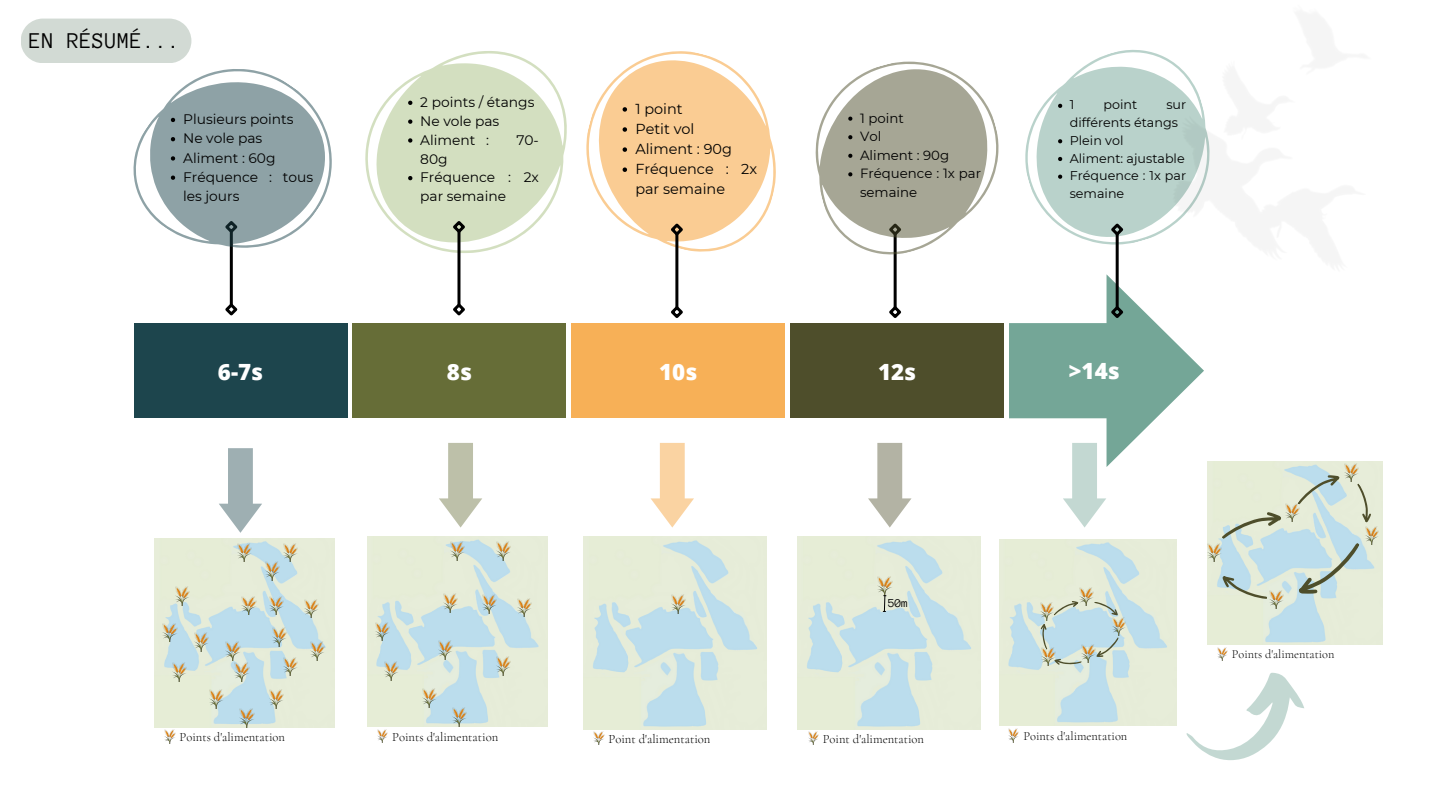
<style>
.page{position:relative;width:1440px;height:810px;background:#fff}
.page>*{position:absolute;margin:0;border:0;box-sizing:border-box;transform-origin:0 0}
.t1{font:23.1px "Anonymous Pro";color:#000}
.t2{font:800 22.3px "Open Sans";color:#fff}
.t3{font:14.4px/20.1px "Montserrat";color:#000}
.t4{font:13.8px/18.8px "Montserrat";color:#000}
.t5{font:13.3px/18.6px "Montserrat";color:#000}
.t6{font:12.7px/17.7px "Montserrat";color:#000}
.t7{font:300 12.7px "Cormorant Garamond";color:#000}
.t8{font:300 12.6px "Cormorant Garamond";color:#000}
.t9{font:300 12.4px "Cormorant Garamond";color:#000}
.t10{font:12.4px "Anonymous Pro";color:#000}
.t11{font:300 12.3px "Cormorant Garamond";color:#000}
</style>
<div class="page">
<div style="left:21px;top:19px;width:169px;height:44px;background:#d2dad4"></div>
<svg style="left:1025px;top:50px;width:101px;height:217px;fill:#b9d2cb"></svg>
<svg style="left:1058px;top:104px;width:4px;height:4px"></svg>
<svg style="left:1058px;top:139px;width:4px;height:4px"></svg>
<svg style="left:1058px;top:157px;width:4px;height:4px"></svg>
<svg style="left:1058px;top:175px;width:4px;height:4px"></svg>
<div style="left:791px;top:323px;width:213px;height:95px;background:#4e4e2b"></div>
<div style="left:572px;top:323px;width:213px;height:95px;background:#f7b057"></div>
<div style="left:353px;top:323px;width:213px;height:95px;background:#666d37"></div>
<div style="left:134px;top:323px;width:213px;height:95px;background:#1d454d"></div>
<hr style="left:894px;top:233px;width:3px;height:75px;background:#000">
<svg style="left:889px;top:303px;width:13px;height:15px"></svg>
<hr style="left:230px;top:231px;width:3px;height:75px;background:#000">
<svg style="left:225px;top:301px;width:13px;height:15px"></svg>
<svg style="left:586px;top:51px;width:190px;height:217px;fill:#facc93"></svg>
<svg style="left:623px;top:107px;width:4px;height:5px"></svg>
<svg style="left:623px;top:127px;width:4px;height:5px"></svg>
<svg style="left:623px;top:147px;width:4px;height:5px"></svg>
<svg style="left:623px;top:167px;width:4px;height:5px"></svg>
<hr style="left:457px;top:231px;width:3px;height:75px;background:#000">
<svg style="left:453px;top:301px;width:12px;height:15px"></svg>
<svg style="left:367px;top:51px;width:200px;height:202px"></svg>
<hr style="left:1116px;top:233px;width:3px;height:75px;background:#000">
<svg style="left:1108px;top:221px;width:18px;height:17px"></svg>
<hr style="left:675px;top:233px;width:3px;height:75px;background:#000">
<svg style="left:671px;top:303px;width:12px;height:15px"></svg>
<svg style="left:668px;top:221px;width:18px;height:17px"></svg>
<svg style="left:106px;top:32px;width:261px;height:261px"></svg>
<svg style="left:171px;top:118px;width:4px;height:4px"></svg>
<svg style="left:171px;top:137px;width:4px;height:4px"></svg>
<svg style="left:171px;top:156px;width:4px;height:5px"></svg>
<svg style="left:171px;top:176px;width:4px;height:4px"></svg>
<svg style="left:815px;top:61px;width:184px;height:210px;fill:#a6a695"></svg>
<svg style="left:848px;top:117px;width:4px;height:4px"></svg>
<svg style="left:848px;top:135px;width:4px;height:4px"></svg>
<svg style="left:848px;top:154px;width:4px;height:4px"></svg>
<svg style="left:848px;top:172px;width:4px;height:4px"></svg>
<img style="left:583px;top:537px;width:183px;height:192px">
<img style="left:671px;top:595px;width:15px;height:19px">
<img style="left:594px;top:731px;width:10px;height:14px">
<img style="left:797px;top:537px;width:183px;height:192px">
<img style="left:878px;top:577px;width:14px;height:19px">
<img style="left:808px;top:731px;width:11px;height:14px">
<svg style="left:883px;top:595px;width:3px;height:17px"></svg>
<img style="left:999px;top:539px;width:177px;height:186px">
<img style="left:1080px;top:587px;width:13px;height:18px">
<img style="left:1112px;top:617px;width:14px;height:18px">
<img style="left:1082px;top:645px;width:13px;height:18px">
<svg style="left:1009px;top:729px;width:10px;height:13px"></svg>
<svg style="left:1094px;top:602px;width:25px;height:14px"></svg>
<svg style="left:1096px;top:632px;width:23px;height:31px"></svg>
<svg style="left:1034px;top:594px;width:48px;height:79px;background:#c8dad5"></svg>
<img style="left:1208px;top:461px;width:175px;height:184px">
<img style="left:1286px;top:504px;width:11px;height:18px">
<img style="left:1208px;top:544px;width:13px;height:18px">
<img style="left:1270px;top:591px;width:13px;height:18px">
<img style="left:1218px;top:647px;width:9px;height:14px">
<svg style="left:1221px;top:496px;width:62px;height:62px;background:#cedcd2"></svg>
<svg style="left:1297px;top:464px;width:85px;height:145px;background:#ceddd4"></svg>
<svg style="left:1221px;top:575px;width:46px;height:25px"></svg>
<svg style="left:439px;top:443px;width:43px;height:85px"></svg>
<svg style="left:651px;top:443px;width:43px;height:85px"></svg>
<svg style="left:219px;top:448px;width:43px;height:85px"></svg>
<svg style="left:868px;top:443px;width:44px;height:85px"></svg>
<svg style="left:1009px;top:274px;width:195px;height:254px"></svg>
<svg style="left:1186px;top:673px;width:118px;height:87px"></svg>
<img style="left:1126px;top:49px;width:84px;height:234px">
<img style="left:155px;top:538px;width:179px;height:189px">
<img style="left:242px;top:596px;width:14px;height:19px">
<img style="left:163px;top:623px;width:14px;height:19px">
<img style="left:304px;top:599px;width:14px;height:19px">
<img style="left:284px;top:543px;width:14px;height:19px">
<img style="left:235px;top:663px;width:14px;height:18px">
<svg style="left:165px;top:730px;width:10px;height:13px"></svg>
<img style="left:210px;top:690px;width:14px;height:18px">
<img style="left:270px;top:690px;width:14px;height:18px">
<img style="left:172px;top:663px;width:14px;height:18px">
<img style="left:194px;top:633px;width:14px;height:18px">
<img style="left:175px;top:587px;width:14px;height:18px">
<img style="left:226px;top:642px;width:14px;height:18px">
<img style="left:272px;top:628px;width:14px;height:18px">
<img style="left:284px;top:657px;width:14px;height:19px">
<img style="left:238px;top:543px;width:14px;height:19px">
<img style="left:265px;top:562px;width:14px;height:18px">
<img style="left:270px;top:596px;width:14px;height:19px">
<img style="left:310px;top:642px;width:14px;height:18px">
<img style="left:240px;top:709px;width:14px;height:18px">
<img style="left:367px;top:537px;width:181px;height:190px">
<img style="left:443px;top:593px;width:14px;height:19px">
<img style="left:375px;top:622px;width:14px;height:19px">
<img style="left:518px;top:598px;width:14px;height:19px">
<img style="left:497px;top:542px;width:14px;height:18px">
<img style="left:377px;top:729px;width:11px;height:14px">
<img style="left:422px;top:689px;width:14px;height:19px">
<img style="left:385px;top:662px;width:14px;height:18px">
<img style="left:439px;top:641px;width:14px;height:19px">
<img style="left:497px;top:656px;width:14px;height:19px">
<img style="left:450px;top:542px;width:14px;height:18px">
<img style="left:483px;top:595px;width:14px;height:18px">
<img style="left:453px;top:708px;width:14px;height:19px">
<p class="t1" style="left:29px;top:29px;width:153px">EN RÉSUMÉ...</p>
<p class="t4" style="left:183px;top:110px;width:112px">Plusieurs points</p>
<p class="t4" style="left:183px;top:129px;width:81px">Ne vole pas</p>
<p class="t4" style="left:183px;top:148px;width:94px">Aliment : 60g</p>
<p class="t4" style="left:183px;top:167px;width:132px;line-height:19.2px">Fréquence : tous les jours</p>
<p class="t4" style="left:420px;top:93px;width:116px">2 points / étangs</p>
<p class="t4" style="left:420px;top:112px;width:81px">Ne vole pas</p>
<p class="t4" style="left:420px;top:130px;width:70px">Aliment :</p>
<p class="t4" style="left:516px;top:130px;width:24px">70-</p>
<p class="t4" style="left:420px;top:149px;width:29px">80g</p>
<p class="t4" style="left:420px;top:168px;width:120px">Fréquence : 2x par semaine</p>
<p class="t3" style="left:635px;top:99px;width:49px">1 point</p>
<p class="t3" style="left:635px;top:119px;width:61px">Petit vol</p>
<p class="t3" style="left:635px;top:139px;width:98px">Aliment : 90g</p>
<p class="t3" style="left:635px;top:159px;width:123px">Fréquence : 2x par semaine</p>
<p class="t5" style="left:860px;top:109px;width:45px">1 point</p>
<p class="t5" style="left:860px;top:127px;width:23px">Vol</p>
<p class="t5" style="left:860px;top:146px;width:91px">Aliment : 90g</p>
<p class="t5" style="left:860px;top:164px;width:122px">Fréquence : 1x par semaine</p>
<p class="t6" style="left:1070px;top:96px;width:6px">1</p>
<p class="t6" style="left:1103px;top:96px;width:35px">point</p>
<p class="t6" style="left:1070px;top:96px;width:118px;text-indent:97px">sur différents étangs</p>
<p class="t6" style="left:1070px;top:132px;width:55px">Plein vol</p>
<p class="t6" style="left:1070px;top:149px;width:116px">Aliment: ajustable</p>
<p class="t6" style="left:1070px;top:167px;width:118px">Fréquence : 1x par semaine</p>
<p class="t2" style="left:218px;top:356px;width:47px">6-7s</p>
<p class="t2" style="left:447px;top:356px;width:27px">8s</p>
<h2 class="t2" style="left:659px;top:356px;width:40px">10s</h2>
<p class="t2" style="left:878px;top:356px;width:40px">12s</p>
<p class="t2" style="left:1069px;top:356px;width:52px">&gt;14s</p>
<p class="t8" style="left:180px;top:730px;width:107px">Points d'alimentation</p>
<p class="t7" style="left:392px;top:729px;width:108px">Points d'alimentation</p>
<p class="t10" style="left:888px;top:597px;width:22px">50m</p>
<p class="t7" style="left:608px;top:731px;width:104px">Point d'alimentation</p>
<p class="t8" style="left:823px;top:731px;width:103px">Point d'alimentation</p>
<p class="t9" style="left:1023px;top:728px;width:105px">Points d'alimentation</p>
<p class="t11" style="left:1232px;top:647px;width:104px">Points d'alimentation</p>
</div>
